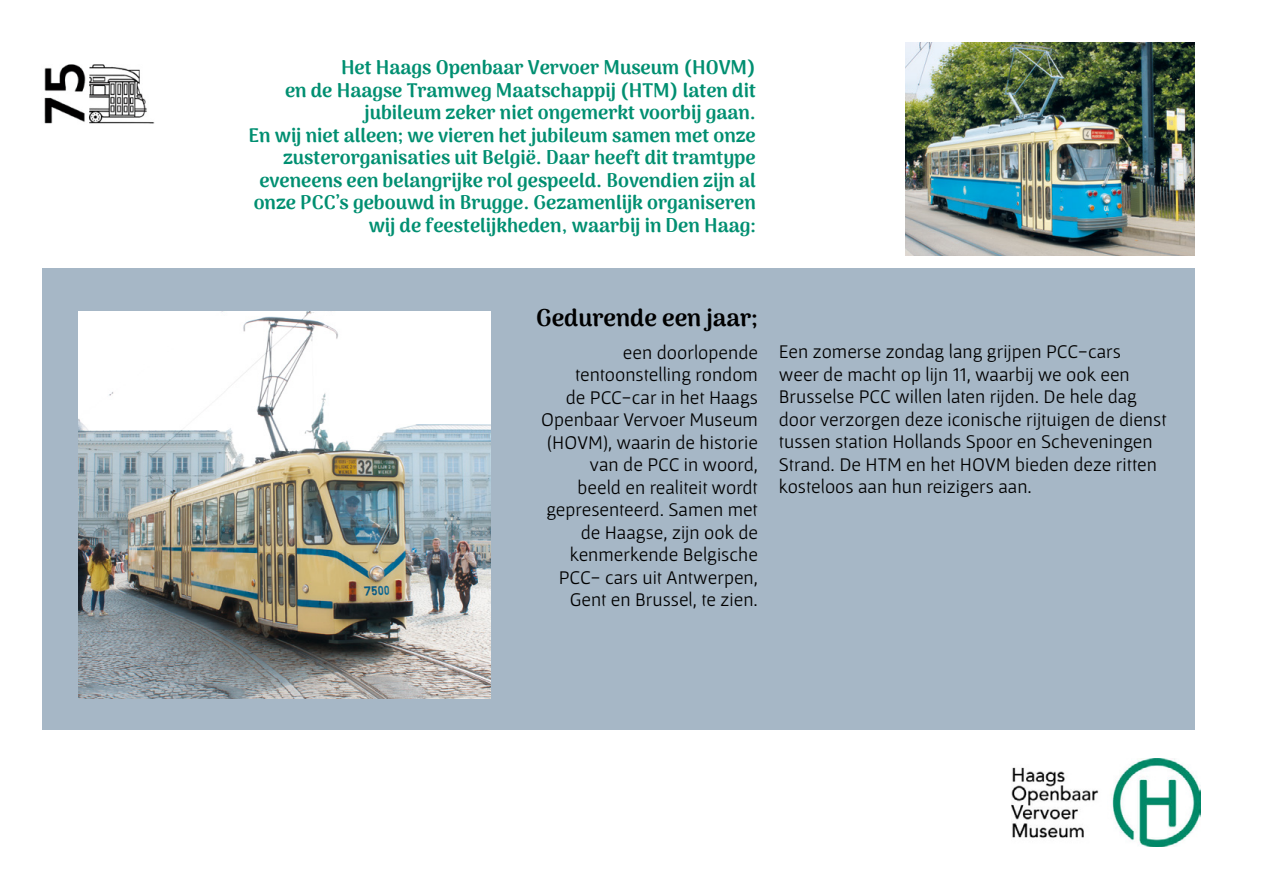
<style>
.page{position:relative;width:1263px;height:893px;background:#fff}
.page>*{position:absolute;margin:0;border:0;box-sizing:border-box;transform-origin:0 0}
.t1{font:900 24px "Arima Madurai";color:#000}
.t2{font:19.5px/22.5px "Gafata";color:#000;text-align:right}
.t3{font:900 19.5px/22.5px "Arima Madurai";color:#008f71;text-align:right}
</style>
<div class="page">
<img style="left:906px;top:43px;width:289px;height:212px">
<img style="left:1011px;top:759px;width:189px;height:87px">
<img style="left:44px;top:64px;width:111px;height:60px">
<div style="left:43px;top:268px;width:1152px;height:461px;background:#a6b7c6"></div>
<img style="left:79px;top:312px;width:412px;height:386px">
<p class="t3" style="left:248px;top:57px;width:509px">Het Haags Openbaar Vervoer Museum (HOVM(<br>en de Haagse Tramweg Maatschappij (HTM) laten dit jubileum zeker niet ongemerkt voorbij gaan.<br>En wij niet alleen; we vieren het jubileum samen met onze zusterorganisaties uit België. Daar heeft dit tramtype eveneens een belangrijke rol gespeeld. Bovendien zijn al onze PCC s’ gebouwd in Brugge. Gezamenlijk organiseren wij de feestelijkheden, waarbij in Den Haag:</p>
<p class="t1" style="left:536px;top:300px;width:223px">Gedurende een jaar;</p>
<p class="t2" style="left:541px;top:340px;width:218px">een doorlopende tentoonstelling rondom<br>de PCC-car in het Haags<br>Openbaar Vervoer Museum (HOVM ,) waarin de historie van de PCC in woord,<br>beeld en realiteit wordt gepresenteerd. Samen met de Haagse, zijn ook de kenmerkende Belgische<br>PCC- cars uit Antwerpen,<br>Gent en Brussel te, zien.</p>
<p class="t2" style="left:779px;top:340px;width:389px;text-align:left">Een zomerse zondag lang grijpen PCC-cars<br>weer de macht op lijn 11, waarbij we ook een Brusselse PCC willen laten rijden. De hele dag door verzorgen deze iconische rijtuigen de dienst tussen station Hollands Spoor en Scheveningen Strand. De HTM en het HOVM bieden deze ritten kosteloos aan hun reizigers aan.</p>
</div>
